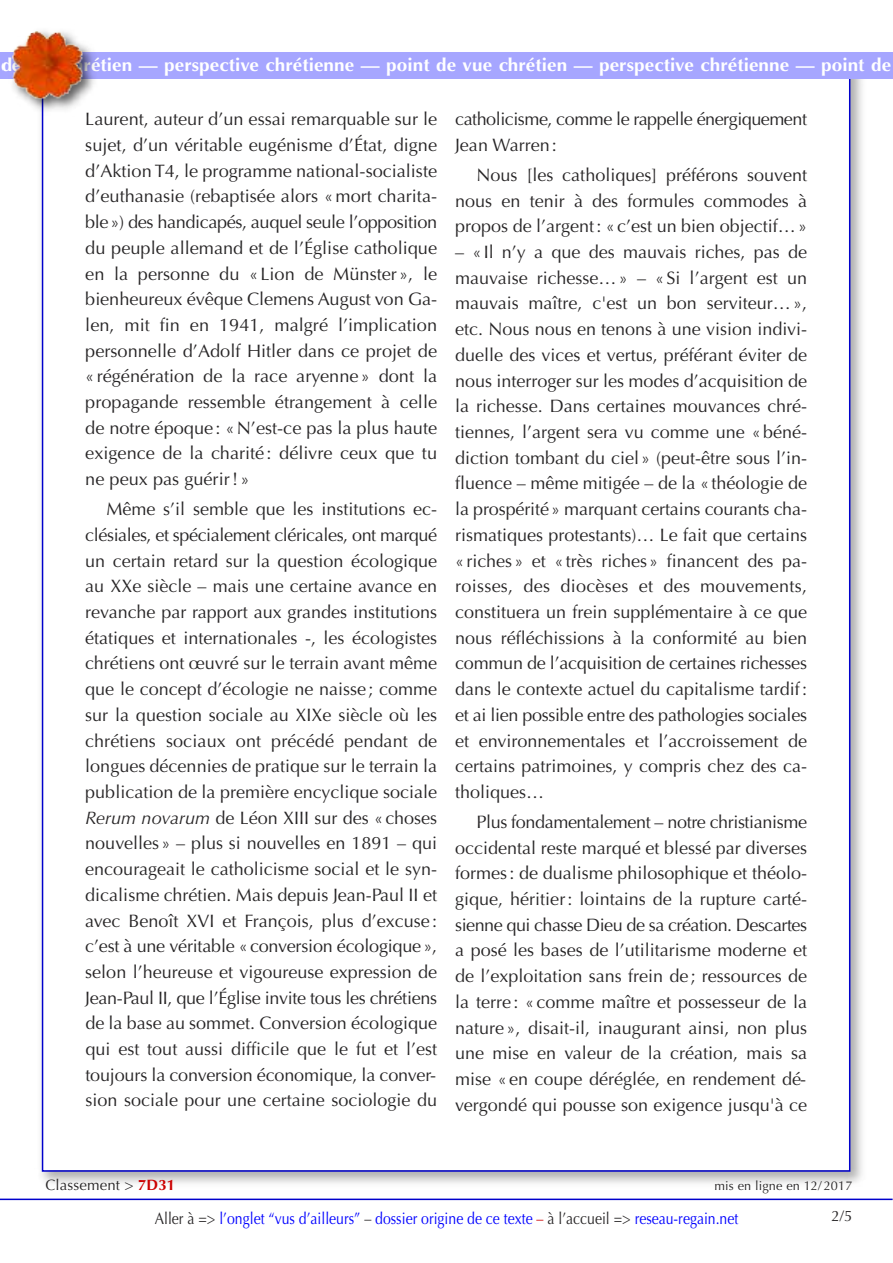
<style>
.page{position:relative;width:893px;height:1263px;background:#fff}
.page>*{position:absolute;margin:0;border:0;box-sizing:border-box;transform-origin:0 0}
.t1{font:18px/25.7px "Optima";color:#272526;text-align:justify}
.t2{font:700 18px "Optima";letter-spacing:.005em;color:#fff;scale:1.05 1}
.t3{font:18px/25.7px "Optima";letter-spacing:-.025em;color:#272526}
.t4{font:16.5px "Optima";color:#00f;scale:.85 1}
.t5{font:15px "Optima";letter-spacing:.01em;color:#272526}
.t6{font:12.75px "Optima";letter-spacing:.01em;color:#272526}
.s1{font-style:italic}
.s2{font-weight:700;color:#c00}
.s3{color:#272526}
.s4{color:#c00}
</style>
<div class="page">
<img style="left:41px;top:78px;width:829px;height:1106px">
<div style="left:43px;top:67px;width:806px;height:1103px;background:#fff"></div>
<div style="left:0;top:52px;width:893px;height:26px;background:#a6a6ff"></div>
<img style="left:4px;top:31px;width:100px;height:89px">
<img style="left:10px;top:30px;width:75px;height:71px;border-radius:36px">
<hr style="left:0;top:1198px;width:893px;height:2px;background:#00c">
<p class="t2" style="left:1px;top:54px;width:849px">de vue chrétien — perspective chrétienne — point de vue chrétien — perspective chrétienne — point de</p>
<p class="t1" style="left:85px;top:107px;width:353px">Laurent, auteur d’un essai remarquable sur le sujet, d’un véritable eugénisme d’État, digne d’Aktion T4, le programme national-socialiste d’euthanasie (rebaptisée alors «mort charita&shy;ble») des handicapés, auquel seule l’opposition du peuple allemand et de l’Église catholique en la personne du «Lion de Münster», le bienheureux évêque Clemens August von Ga&shy;len, mit fin en 1941, malgré l’implication personnelle d’Adolf Hitler dans ce projet de « régénération de la race aryenne» dont la propagande ressemble étrangement à celle de notre époque: «N’est-ce pas la plus haute exigence de la charité: délivre ceux que tu ne peux pas guérir!»</p>
<p class="t1" style="left:85px;top:496px;width:353px;text-indent:21px">Même s’il semble que les institutions ec&shy;clésiales, et spécialement cléricales, ont marqué un certain retard sur la question écologique au XXe siècle – mais une certaine avance en revanche par rapport aux grandes institutions étatiques et internationales -, les écologistes chrétiens ont œuvré sur le terrain avant même que le concept d’écologie ne naisse ; comme sur la question sociale au XIXe siècle où les chrétiens sociaux ont précédé pendant de longues décennies de pratique sur le terrain la publication de la première encyclique sociale <span class="s1">Rerum novarum</span> de Léon XIII sur des «choses nouvelles» – plus si nouvelles en 1891 – qui encourageait le catholicisme social et le syn&shy;dicalisme chrétien. Mais depuis Jean-Paul II et avec Benoît XVI et François, plus d’excuse : c’est à une véritable «conversion écologique», selon l’heureuse et vigoureuse expression de Jean-Paul II, que l’Église invite tous les chrétiens de la base au sommet. Conversion écologique qui est tout aussi difficile que le fut et l’est toujours la conversion économique, la conver&shy;sion sociale pour une certaine sociologie du</p>
<p class="t3" style="left:455px;top:107px;width:353px">catholicisme, comme le rappelle énergiquement<br>Jean Warren:</p>
<p class="t1" style="left:455px;top:162px;width:353px;text-indent:21px">Nous [les catholiques] préférons souvent nous en tenir à des formules commodes à propos de l’argent: «c’est un bien objectif…»</p>
<p class="t1" style="left:455px;top:239px;width:353px">– « Il n’y a que des mauvais riches, pas de mauvaise richesse…» – « Si l’argent est un mauvais maître, c'est un bon serviteur…», etc. Nous nous en tenons à une vision indivi&shy;duelle des vices et vertus, préférant éviter de nous interroger sur les modes d’acquisition de la richesse. Dans certaines mouvances chré&shy;tiennes, l’argent sera vu comme une «béné&shy;diction tombant du ciel» (peut-être sous l’in&shy;fluence – même mitigée – de la « théologie de la prospérité» marquant certains courants cha&shy;rismatiques protestants)… Le fait que certains «riches » et «très riches » financent des pa&shy;roisses, des diocèses et des mouvements, constituera un frein supplémentaire à ce que nous réfléchissions à la conformité au bien commun de l’acquisition de certaines richesses dans le contexte actuel du capitalisme tardif: et ai lien possible entre des pathologies sociales et environnementales et l’accroissement de certains patrimoines, y compris chez des ca&shy;tholiques…</p>
<p class="t1" style="left:455px;top:809px;width:353px;text-indent:21px">Plus fondamentalement – notre christianisme occidental reste marqué et blessé par diverses formes: de dualisme philosophique et théolo&shy;gique, héritier: lointains de la rupture carté&shy;sienne qui chasse Dieu de sa création. Descartes a posé les bases de l’utilitarisme moderne et de l’exploitation sans frein de; ressources de la terre : «comme maître et possesseur de la nature », disait-il, inaugurant ainsi, non plus une mise en valeur de la création, mais sa mise «en coupe déréglée, en rendement dé&shy;vergondé qui pousse son exigence jusqu'à ce</p>
<p class="t5" style="left:45px;top:1176px;width:131px">Classement &gt; <span class="s2">7D31</span></p>
<p class="t6" style="left:714px;top:1178px;width:139px">mis en ligne en 12/ 2017</p>
<p class="t4" style="left:155px;top:1208px;width:688px"><span class="s3">Aller à =&gt;</span> l’onglet “vus d’ailleurs” <span class="s3">–</span> dossier origine de ce texte <span class="s4">–</span> <span class="s3">à l’accueil =&gt;</span> reseau-regain.net</p>
<p class="t5" style="left:832px;top:1207px;width:22px">2/5</p>
</div>
